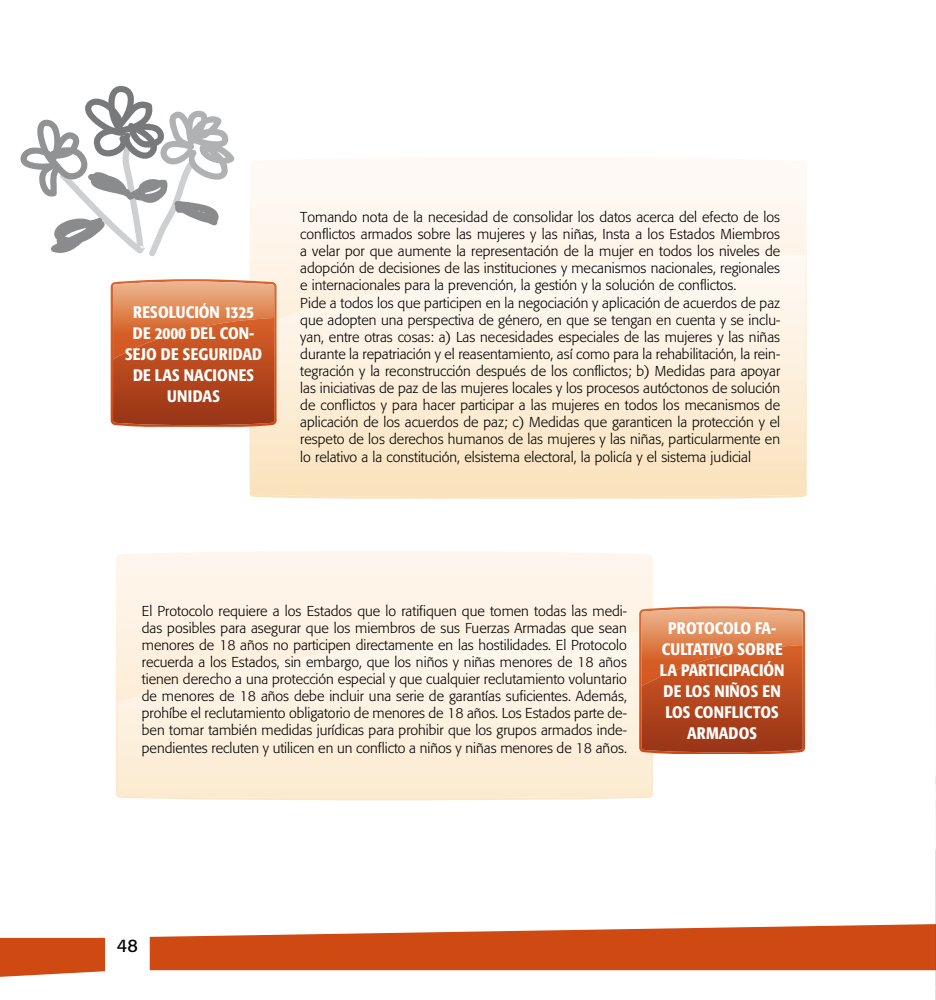
<style>
.page{position:relative;width:936px;height:1000px;background:#fff}
.page>*{position:absolute;margin:0;border:0;box-sizing:border-box;transform-origin:0 0}
.t1{font:18px "Formata";color:#000}
.t2{font:500 condensed 16.5px/21px "Formata";letter-spacing:.01em;color:#fff;text-align:center}
.t3{font:300 14.25px/17.1px "Formata";color:#000}
</style>
<div class="page">
<svg style="left:0;top:937px;width:105px;height:39px;background:#d25624"></svg>
<svg style="left:150px;top:924px;width:785px;height:45px;background:#d56335"></svg>
<img style="left:935px;top:777px;width:1px;height:222px">
<img style="left:935px;top:923px;width:1px;height:46px">
<div style="left:116px;top:551px;width:537px;height:249px;background:#fef4e8"></div>
<img style="left:118px;top:631px;width:532px;height:166px">
<div style="left:249px;top:189px;width:557px;height:309px;background:#fef7ef"></div>
<img style="left:252px;top:255px;width:553px;height:242px">
<svg style="left:111px;top:279px;width:165px;height:148px"></svg>
<img style="left:113px;top:281px;width:161px;height:37px">
<img style="left:113px;top:318px;width:161px;height:107px">
<svg style="left:639px;top:606px;width:166px;height:147px"></svg>
<img style="left:641px;top:608px;width:161px;height:37px">
<img style="left:641px;top:645px;width:161px;height:107px">
<svg style="left:20px;top:85px;width:215px;height:171px"></svg>
<p class="t2" style="left:125px;top:301px;width:139px">RESOLUCIÓN 1325<br>DE 2000 DEL CON-<br>SEJO DE SEGURIDAD<br>DE LAS NACIONES<br>UNIDAS</p>
<p class="t3" style="left:300px;top:208px;width:481px">Tomando nota de la necesidad de consolidar los datos acerca del efecto de los conflictos armados sobre las mujeres y las niñas, Insta a los Estados Miembros a velar por que aumente la representación de la mujer en todos los niveles de adopción de decisiones de las instituciones y mecanismos nacionales, regionales e internacionales para la prevención, la gestión y la solución de conflictos.<br>Pide a todos los que participen en la negociación y aplicación de acuerdos de paz que adopten una perspectiva de género, en que se tengan en cuenta y se inclu&shy;yan, entre otras cosas: a) Las necesidades especiales de las mujeres y las niñas durante la repatriación y el reasentamiento, así como para la rehabilitación, la rein&shy;tegración y la reconstrucción después de los conflictos; b) Medidas para apoyar las iniciativas de paz de las mujeres locales y los procesos autóctonos de solución de conflictos y para hacer participar a las mujeres en todos los mecanismos de aplicación de los acuerdos de paz; c) Medidas que garanticen la protección y el respeto de los derechos humanos de las mujeres y las niñas, particularmente en lo relativo a la constitución, elsistema electoral, la policía y el sistema judicial</p>
<p class="t3" style="left:142px;top:602px;width:486px;text-align:justify">El Protocolo requiere a los Estados que lo ratifiquen que tomen todas las medi&shy;das posibles para asegurar que los miembros de sus Fuerzas Armadas que sean menores de 18 años no participen directamente en las hostilidades. El Protocolo recuerda a los Estados, sin embargo, que los niños y niñas menores de 18 años tienen derecho a una protección especial y que cualquier reclutamiento voluntario de menores de 18 años debe incluir una serie de garantías suficientes. Además, prohíbe el reclutamiento obligatorio de menores de 18 años. Los Estados parte de&shy;ben tomar también medidas jurídicas para prohibir que los grupos armados inde&shy;pendientes recluten y utilicen en un conflicto a niños y niñas menores de 18 años.</p>
<p class="t2" style="left:659px;top:617px;width:126px">PROTOCOLO FA-<br>CULTATIVO SOBRE<br>LA PARTICIPACIÓN<br>DE LOS NIÑOS EN<br>LOS CONFLICTOS<br>ARMADOS</p>
<p class="t1" style="left:117px;top:934px;width:22px">48</p>
</div>
